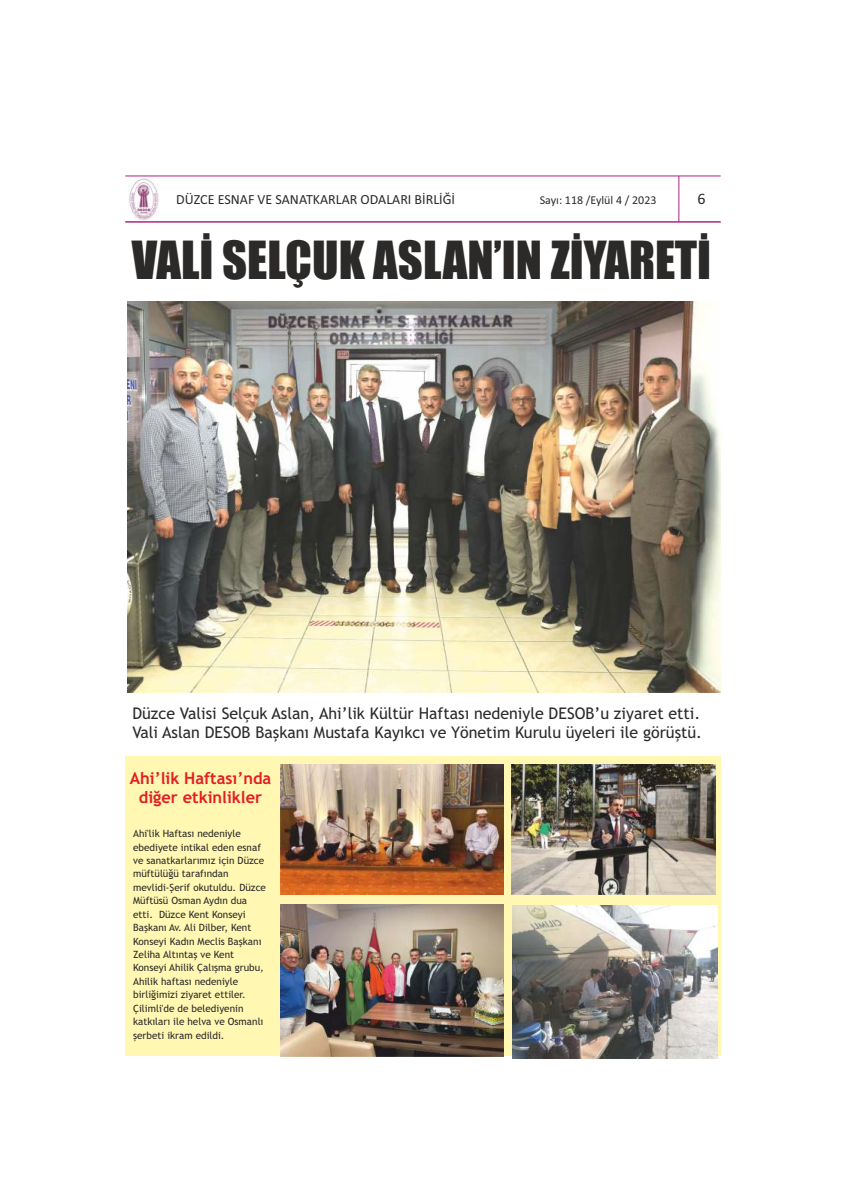
<style>
.page{position:relative;width:842px;height:1191px;background:#fff}
.page>*{position:absolute;margin:0;border:0;box-sizing:border-box;transform-origin:0 0}
.t1{font:48.5px "Impact";color:#2b2a29}
.t2{font:700 16.4px/19px "Trebuchet MS";color:#e31e24;text-align:center}
.t3{font:16px/18.6px "Trebuchet MS";color:#2b2a29}
.t4{font:16px "Calibri";color:#2b2a29}
.t5{font:14px "Calibri";color:#2b2a29}
.t6{font:12px "Calibri";color:#2b2a29}
.t7{font:10px/13.4px "Trebuchet MS";color:#2b2a29}
</style>
<div class="page">
<hr style="left:125px;top:176px;width:596px;height:1px;background:#a82682">
<hr style="left:679px;top:176px;width:1px;height:46px;background:#a82682">
<img style="left:128px;top:178px;width:31px;height:42px">
<hr style="left:125px;top:222px;width:596px;height:1px;background:#a82682">
<img style="left:128px;top:301px;width:592px;height:391px">
<div style="left:125px;top:756px;width:596px;height:299px;background:#fff7b2"></div>
<img style="left:281px;top:905px;width:223px;height:151px">
<img style="left:281px;top:764px;width:223px;height:130px">
<img style="left:511px;top:764px;width:205px;height:130px">
<img style="left:513px;top:905px;width:205px;height:153px">
<h3 class="t5" style="left:176px;top:194px;width:280px">DÜZCE ESNAF VE SANATKARLAR ODALARI BİRLİĞİ</h3>
<p class="t6" style="left:540px;top:194px;width:118px">Sayı: 118 /Eylül 4 / 2023</p>
<h3 class="t4" style="left:697px;top:192px;width:10px">6</h3>
<h1 class="t1" style="left:132px;top:241px;width:581px">VALİ SELÇUK ASLAN’IN ZİYARETİ</h1>
<h3 class="t3" style="left:132px;top:705px;width:571px">Düzce Valisi Selçuk Aslan, Ahi’lik Kültür Haftası nedeniyle DESOB’u ziyaret etti.<br>Vali Aslan DESOB Başkanı Mustafa Kayıkcı ve Yönetim Kurulu üyeleri ile görüştü.</h3>
<h2 class="t2" style="left:130px;top:770px;width:143px">Ahi’lik Haftası’nda diğer etkinlikler</h2>
<p class="t7" style="left:133px;top:827px;width:134px">Ahi'lik Haftası nedeniyle ebediyete intikal eden esnaf ve sanatkarlarımız için Düzce müftülüğü tarafından mevlidi-Şerif okutuldu. Düzce<br>Müftüsü Osman Aydın dua etti. Düzce Kent Konseyi<br>Başkanı Av. Ali Dilber, Kent<br>Konseyi Kadın Meclis Başkanı<br>Zeliha Altıntaş ve Kent<br>Konseyi Ahilik Çalışma grubu,<br>Ahilik haftası nedeniyle birliğimizi ziyaret ettiler.<br>Çilimli'de de belediyenin katkıları ile helva ve Osmanlı şerbeti ikram edildi.</p>
</div>
